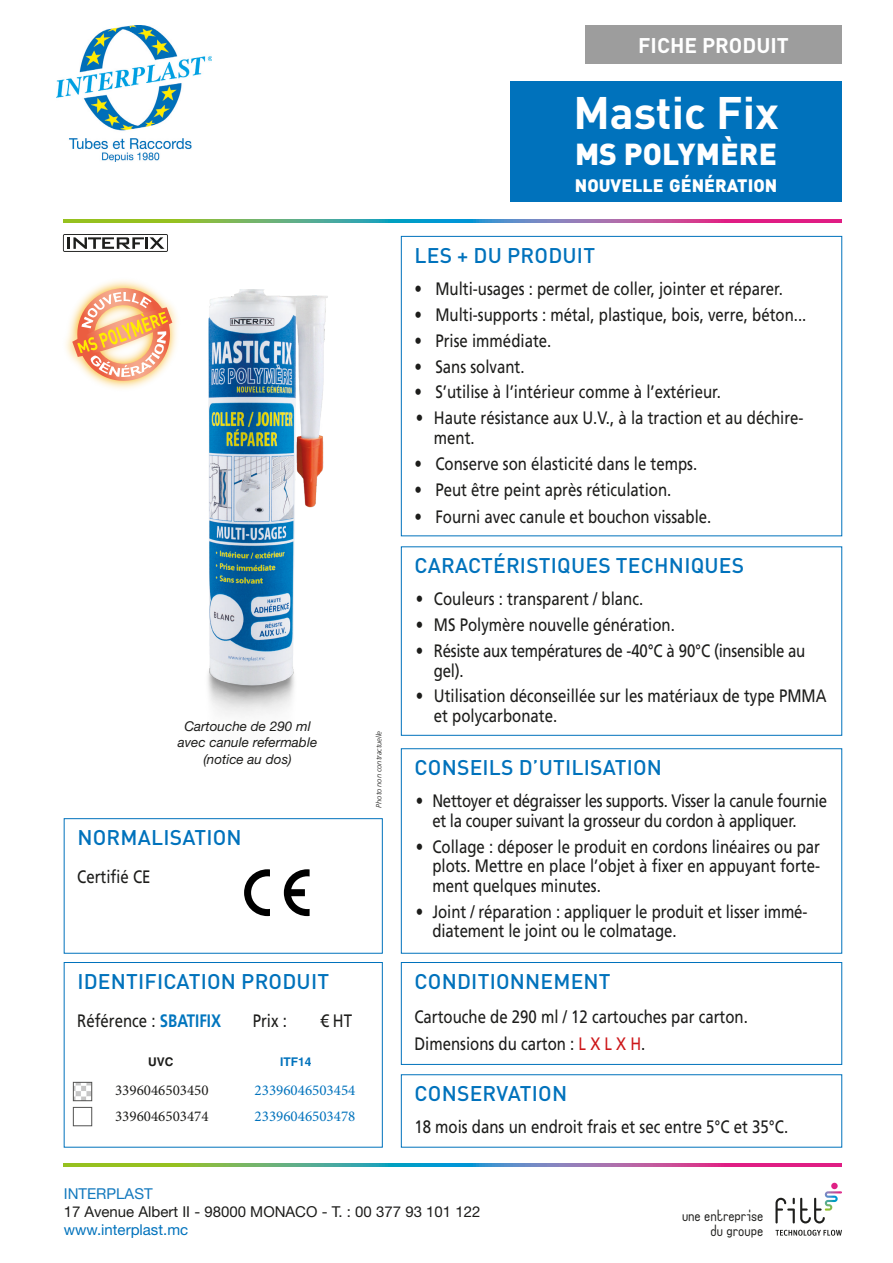
<style>
.page{position:relative;width:893px;height:1263px;background:#fff}
.page>*{position:absolute;margin:0;border:0;box-sizing:border-box;transform-origin:0 0}
.t1{font:700 45px "DIN Pro";color:#fff}
.t2{font:900 30px "DIN Pro";letter-spacing:.01em;color:#fff}
.t3{font:500 21px "DIN Pro";letter-spacing:.01em;color:#0072bc}
.t4{font:700 21px "DIN Pro";color:#fff}
.t5{font:18px/19.5px "Frutiger LT Std";color:#1d1d1b;scale:.83 1}
.t6{font:18px/19.5px "Frutiger LT Std";letter-spacing:-.02em;color:#1d1d1b;scale:.83 1}
.t7{font:900 17.85px "DIN Pro";color:#fff}
.t8{font:15px "Helvetica Neue LT Std";color:#1d1d1b}
.t9{font:15px "Minion Pro";color:#0072bc}
.t10{font:15px "Minion Pro";color:#1d1d1b}
.t11{font:15px "Helvetica Neue LT Std";color:#0072bc}
.t12{font:15px "Helvetica Neue LT Std";color:#1379be}
.t13{font:13.8px/15.1px "Fittype";color:#1e1e1c;text-align:right}
.t14{font:italic 13.5px/16.5px "Helvetica Neue LT Std";color:#1d1d1b;text-align:center}
.t15{font:700 12px "Helvetica";color:#0072bc}
.t16{font:700 12px "Helvetica";color:#1d1d1b}
.t17{font:italic 300 7.5px "Frutiger LT Std";color:#1d1d1b}
.s1{font-weight:700;color:#0075be}
.s2{color:#cd171a}
</style>
<div class="page">
<svg style="left:64px;top:219px;width:778px;height:4px"></svg>
<img style="left:207px;top:289px;width:203px;height:447px">
<div style="left:585px;top:26px;width:257px;height:38px;background:#9d9d9d"></div>
<div style="left:510px;top:81px;width:332px;height:121px;background:#0072bc"></div>
<img style="left:57px;top:26px;width:155px;height:135px">
<svg style="left:64px;top:1163px;width:778px;height:4px"></svg>
<svg style="left:775px;top:1230px;width:67px;height:6px"></svg>
<div style="left:831px;top:1183px;width:7px;height:6px;background:#df2185;border-radius:50%"></div>
<svg style="left:775px;top:1191px;width:67px;height:32px"></svg>
<div style="left:401px;top:236px;width:441px;height:300px;border:1px solid #0072bc"></div>
<div style="left:401px;top:546px;width:441px;height:190px;border:1px solid #0072bc"></div>
<div style="left:401px;top:962px;width:441px;height:103px;border:1px solid #0072bc"></div>
<div style="left:64px;top:962px;width:319px;height:185px;border:1px solid #0072bc"></div>
<div style="left:64px;top:818px;width:319px;height:136px;border:1px solid #0072bc"></div>
<svg style="left:284px;top:869px;width:26px;height:47px"></svg>
<svg style="left:244px;top:869px;width:26px;height:47px"></svg>
<img style="left:75px;top:1084px;width:15px;height:15px">
<div style="left:73px;top:1082px;width:19px;height:19px;border:1px solid #525251"></div>
<div style="left:73px;top:1107px;width:19px;height:19px;background:#fff;border:1px solid #525251"></div>
<img style="left:62px;top:236px;width:171px;height:206px">
<svg style="left:71px;top:288px;width:105px;height:99px"></svg>
<svg style="left:63px;top:234px;width:105px;height:18px"></svg>
<p class="t4" style="left:638px;top:31px;width:152px">FICHE PRODUIT</p>
<p class="t14" style="left:178px;top:717px;width:141px">Cartouche de 290 ml avec canule refermable (notice au dos)</p>
<p class="t3" style="left:77px;top:823px;width:166px">NORMALISATION</p>
<p class="t5" style="left:77px;top:867px;width:90px">Certifié CE</p>
<p class="t17" style="left:375px;top:807px;width:78px;rotate:-90deg">Photo non contractuelle</p>
<p class="t3" style="left:77px;top:967px;width:253px">IDENTIFICATION PRODUIT</p>
<p class="t5" style="left:77px;top:1011px;width:175px">Référence : <span class="s1">SBATIFIX</span></p>
<p class="t5" style="left:253px;top:1011px;width:43px">Prix :</p>
<p class="t5" style="left:320px;top:1011px;width:40px">€ HT</p>
<p class="t16" style="left:148px;top:1055px;width:27px">UVC</p>
<p class="t15" style="left:280px;top:1055px;width:33px">ITF14</p>
<p class="t10" style="left:115px;top:1080px;width:95px">3396046503450</p>
<p class="t9" style="left:255px;top:1080px;width:102px">23396046503454</p>
<p class="t10" style="left:115px;top:1106px;width:95px">3396046503474</p>
<p class="t9" style="left:255px;top:1106px;width:102px">23396046503478</p>
<h1 class="t1" style="left:573px;top:82px;width:207px">Mastic Fix</h1>
<h2 class="t2" style="left:575px;top:134px;width:203px">MS POLYMÈRE</h2>
<p class="t7" style="left:575px;top:173px;width:204px">NOUVELLE GÉNÉRATION</p>
<p class="t3" style="left:415px;top:241px;width:182px">LES + DU PRODUIT</p>
<p class="t5" style="left:414px;top:279px;width:445px">• Multi-usages : permet de coller, jointer et réparer.</p>
<p class="t5" style="left:414px;top:305px;width:474px">• Multi-supports : métal, plastique, bois, verre, béton...</p>
<p class="t5" style="left:414px;top:331px;width:166px">• Prise immédiate.</p>
<p class="t5" style="left:414px;top:357px;width:134px">• Sans solvant.</p>
<p class="t5" style="left:414px;top:382px;width:371px">• S’utilise à l’intérieur comme à l’extérieur.</p>
<p class="t5" style="left:434px;top:408px;width:447px;text-indent:-18px">• Haute résistance aux U.V., à la traction et au déchire&shy;ment.</p>
<p class="t5" style="left:414px;top:454px;width:342px">• Conserve son élasticité dans le temps.</p>
<p class="t5" style="left:414px;top:480px;width:311px">• Peut être peint après réticulation.</p>
<p class="t5" style="left:414px;top:507px;width:359px">• Fourni avec canule et bouchon vissable.</p>
<p class="t3" style="left:415px;top:551px;width:331px">CARACTÉRISTIQUES TECHNIQUES</p>
<p class="t5" style="left:416px;top:589px;width:275px">• Couleurs : transparent / blanc.</p>
<p class="t5" style="left:416px;top:615px;width:313px">• MS Polymère nouvelle génération.</p>
<p class="t6" style="left:434px;top:641px;width:449px;text-indent:-18px">• Résiste aux températures de -40°C à 90°C (insensible au gel).</p>
<p class="t5" style="left:434px;top:686px;width:475px;text-indent:-18px">• Utilisation déconseillée sur les matériaux de type PMMA et polycarbonate.</p>
<p class="t3" style="left:415px;top:753px;width:249px">CONSEILS D’UTILISATION</p>
<p class="t6" style="left:432px;top:791px;width:477px;text-indent:-16px">• Nettoyer et dégraisser les supports. Visser la canule fournie et la couper suivant la grosseur du cordon à appliquer.</p>
<p class="t5" style="left:432px;top:837px;width:469px;text-align:justify;text-indent:-16px">• Collage : déposer le produit en cordons linéaires ou par plots. Mettre en place l’objet à fixer en appuyant forte&shy;ment quelques minutes.</p>
<p class="t5" style="left:432px;top:901px;width:453px;text-indent:-16px">• Joint / réparation : appliquer le produit et lisser immé&shy;diatement le joint ou le colmatage.</p>
<p class="t3" style="left:415px;top:967px;width:198px">CONDITIONNEMENT</p>
<p class="t5" style="left:414px;top:1002px;width:403px;line-height:27.5px">Cartouche de 290 ml / 12 cartouches par carton.<br>Dimensions du carton : <span class="s2">L X L X H</span>.</p>
<p class="t3" style="left:415px;top:1079px;width:154px">CONSERVATION</p>
<p class="t5" style="left:414px;top:1117px;width:452px">18 mois dans un endroit frais et sec entre 5°C et 35°C.</p>
<p class="t12" style="left:64px;top:1185px;width:90px">INTERPLAST</p>
<p class="t8" style="left:64px;top:1203px;width:418px">17 Avenue Albert II - 98000 MONACO - T. : 00 377 93 101 122</p>
<p class="t11" style="left:64px;top:1221px;width:126px">www.interplast.mc</p>
<p class="t13" style="left:682px;top:1208px;width:83px">une entreprise du groupe</p>
</div>
